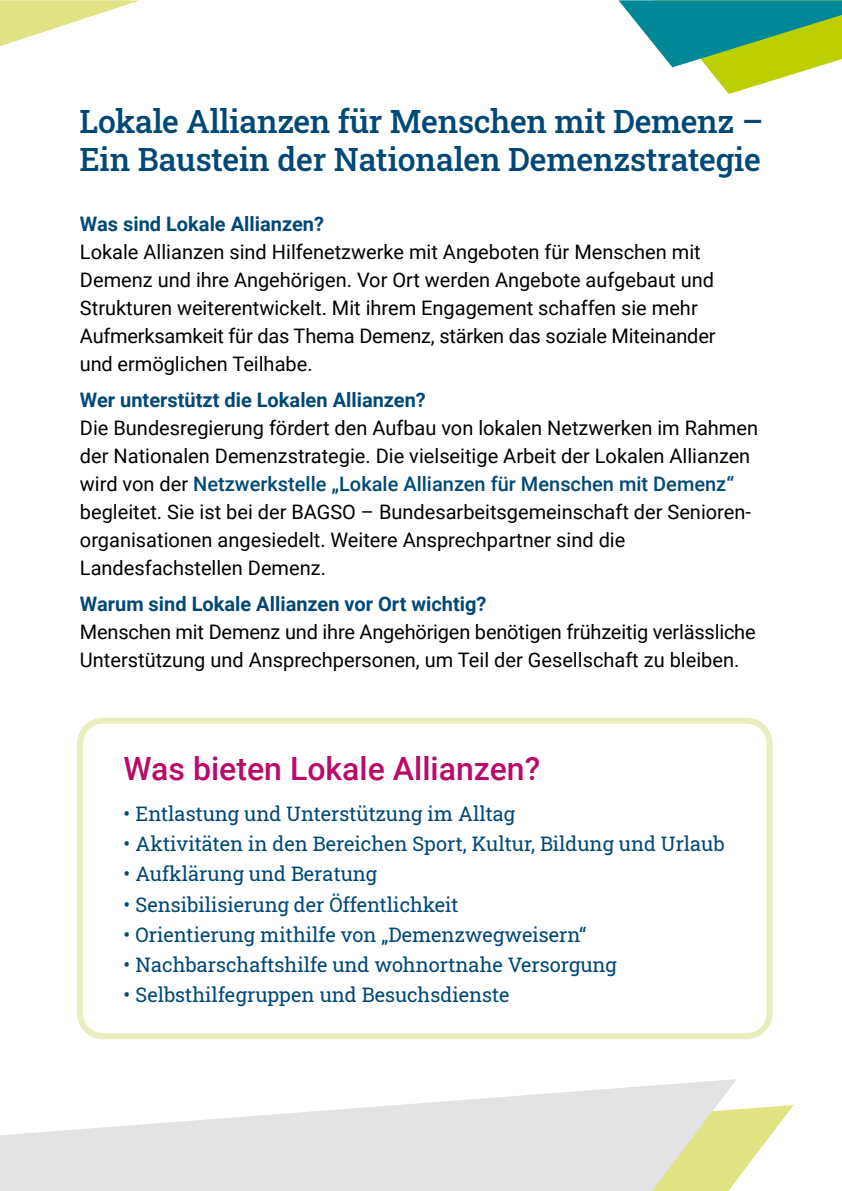
<style>
.page{position:relative;width:842px;height:1191px;background:#fff}
.page>*{position:absolute;margin:0;border:0;box-sizing:border-box;transform-origin:0 0}
.HL1_16Pt{font:32px/38px "Roboto Slab";letter-spacing:-.01em;color:#004876}
.t1{font:500 32px "Roboto";color:#b90b67}
.FT{font:20px/28px "Roboto";color:#000}
.t2{font:20px "Roboto Slab";color:#004876}
.HL2{font:700 20px "Roboto";color:#004876}
.s1{font-weight:500;color:#004876}
</style>
<div class="page">
<svg style="left:0;top:0;width:140px;height:46px"></svg>
<svg style="left:618px;top:0;width:224px;height:94px"></svg>
<div style="left:77px;top:718px;width:695px;height:321px;border:6px solid #eaeebc;border-radius:23px"></div>
<svg style="left:747px;top:955px;width:47px;height:211px"></svg>
<svg style="left:0;top:939px;width:747px;height:252px"></svg>
<h1 class="HL1_16Pt" style="left:79px;top:101px;width:685px">Lokale Allianzen für Menschen mit Demenz –<br>Ein Baustein der Nationalen Demenzstrategie</h1>
<h2 class="HL2" style="left:80px;top:210px;width:246px">Was sind Lokale Allianzen?</h2>
<p class="FT" style="left:80px;top:237px;width:637px">Lokale Allianzen sind Hilfenetzwerke mit Angeboten für Menschen mit Demenz und ihre Angehörigen. Vor Ort werden Angebote aufgebaut und Strukturen weiterentwickelt. Mit ihrem Engagement schaffen sie mehr Aufmerksamkeit für das Thema Demenz, stärken das soziale Miteinander und ermöglichen Teilhabe.</p>
<h2 class="HL2" style="left:80px;top:386px;width:347px">Wer unterstützt die Lokalen Allianzen?</h2>
<p class="FT" style="left:80px;top:413px;width:680px">Die Bundesregierung fördert den Aufbau von lokalen Netzwerken im Rahmen der Nationalen Demenzstrategie. Die vielseitige Arbeit der Lokalen Allianzen wird von der <span class="s1">Netzwerkstelle „Lokale Allianzen für Menschen mit Demenz“ </span>begleitet. Sie ist bei der BAGSO – Bundesarbeitsgemeinschaft der Senioren&shy;organisationen angesiedelt. Weitere Ansprechpartner sind die Landesfachstellen Demenz.</p>
<h2 class="HL2" style="left:80px;top:590px;width:408px">Warum sind Lokale Allianzen vor Ort wichtig?</h2>
<p class="FT" style="left:80px;top:617px;width:677px">Menschen mit Demenz und ihre Angehörigen benötigen frühzeitig verlässliche<br>Unterstützung und Ansprechpersonen, um Teil der Gesellschaft zu bleiben.</p>
<h2 class="t1" style="left:124px;top:746px;width:418px">Was bieten Lokale Allianzen?</h2>
<p class="t2" style="left:124px;top:800px;width:393px">• Entlastung und Unterstützung im Alltag</p>
<p class="t2" style="left:124px;top:830px;width:602px">• Aktivitäten in den Bereichen Sport, Kultur, Bildung und Urlaub</p>
<p class="t2" style="left:124px;top:860px;width:255px">• Aufklärung und Beratung</p>
<p class="t2" style="left:124px;top:890px;width:337px">• Sensibilisierung der Öffentlichkeit</p>
<p class="t2" style="left:124px;top:920px;width:464px">• Orientierung mithilfe von „Demenzwegweisern“</p>
<p class="t2" style="left:124px;top:950px;width:495px">• Nachbarschaftshilfe und wohnortnahe Versorgung</p>
<p class="t2" style="left:124px;top:980px;width:387px">• Selbsthilfegruppen und Besuchsdienste</p>
</div>
